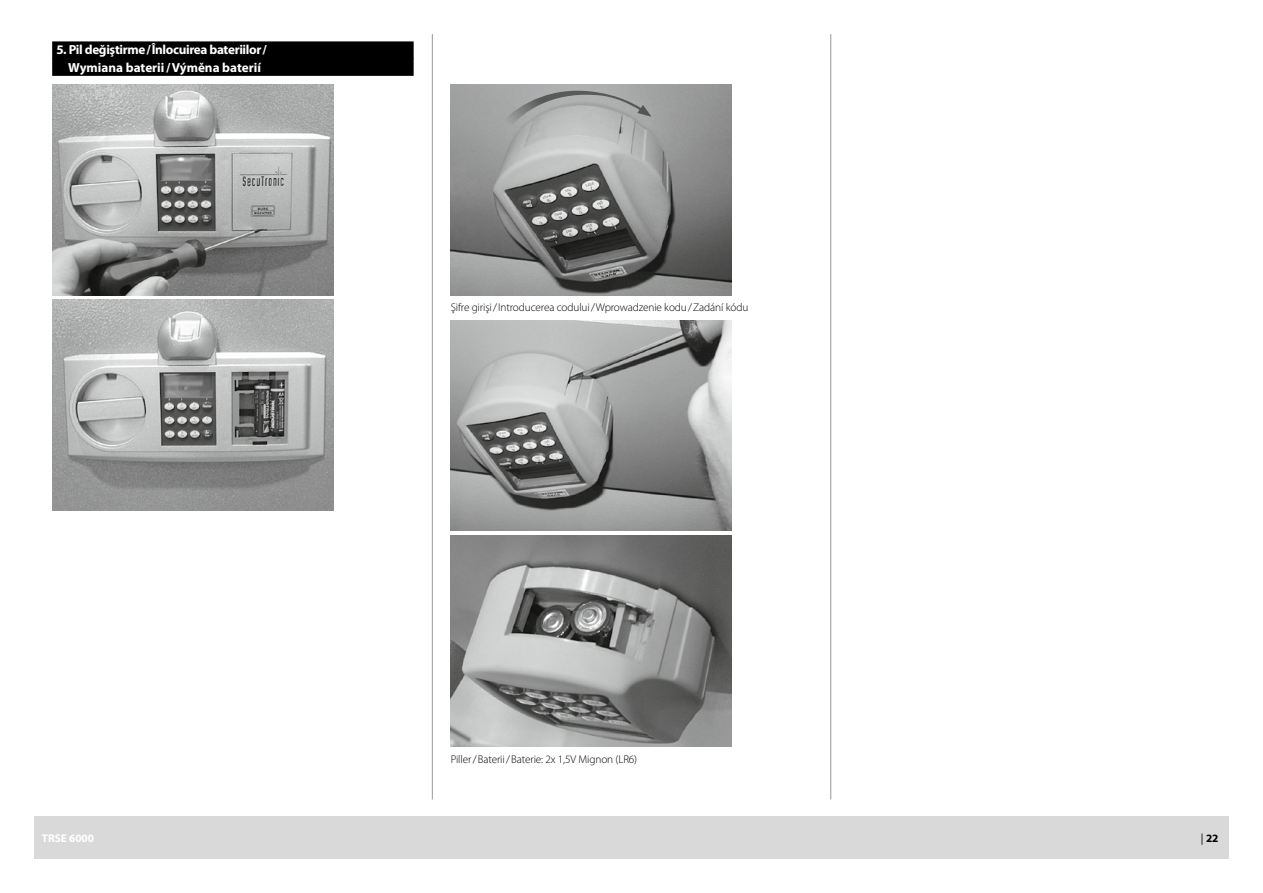
<style>
.page{position:relative;width:1263px;height:893px;background:#fff}
.page>*{position:absolute;margin:0;border:0;box-sizing:border-box;transform-origin:0 0}
.t1{font:700 13.2px/17.2px "Myriad Pro";letter-spacing:-.025em;color:#fff;text-align:center}
.t2{font:300 11.25px "Myriad Pro";letter-spacing:-.01em;color:#000}
.t3{font:700 11.25px "Myriad Pro";color:#fff}
.t4{font:700 11.25px "Myriad Pro";color:#000}
.s1{font-weight:400}
</style>
<div class="page">
<div style="left:34px;top:816px;width:1195px;height:43px;background:#d9d9da"></div>
<hr style="left:432px;top:34px;width:1px;height:765px;background:#989999">
<hr style="left:830px;top:34px;width:1px;height:765px;background:#989999">
<div style="left:52px;top:41px;width:362px;height:18px;background:#000"></div>
<div style="left:52px;top:58px;width:362px;height:18px;background:#000"></div>
<img style="left:451px;top:84px;width:281px;height:211px">
<img style="left:451px;top:320px;width:281px;height:211px">
<img style="left:451px;top:536px;width:281px;height:211px">
<img style="left:52px;top:300px;width:281px;height:211px">
<img style="left:52px;top:84px;width:281px;height:211px">
<svg style="left:500px;top:89px;width:151px;height:41px;background:#a6a6a7"></svg>
<p class="t1" style="left:56px;top:41px;width:212px">5. Pil değiştirme/Înlocuirea bateriilor/<br>Wymiana baterii/Výměna baterií</p>
<p class="t2" style="left:451px;top:300px;width:299px">Şifre girişi/Introducerea codului/Wprowadzenie kodu/Zadání kódu</p>
<p class="t2" style="left:451px;top:753px;width:188px">Piller/Baterii/Baterie: 2x 1,5V Mignon (LR6)</p>
<p class="t3" style="left:42px;top:831px;width:54px">TRSE 6000</p>
<p class="t4" style="left:1201px;top:831px;width:19px"><span class="s1">|</span>22</p>
</div>
